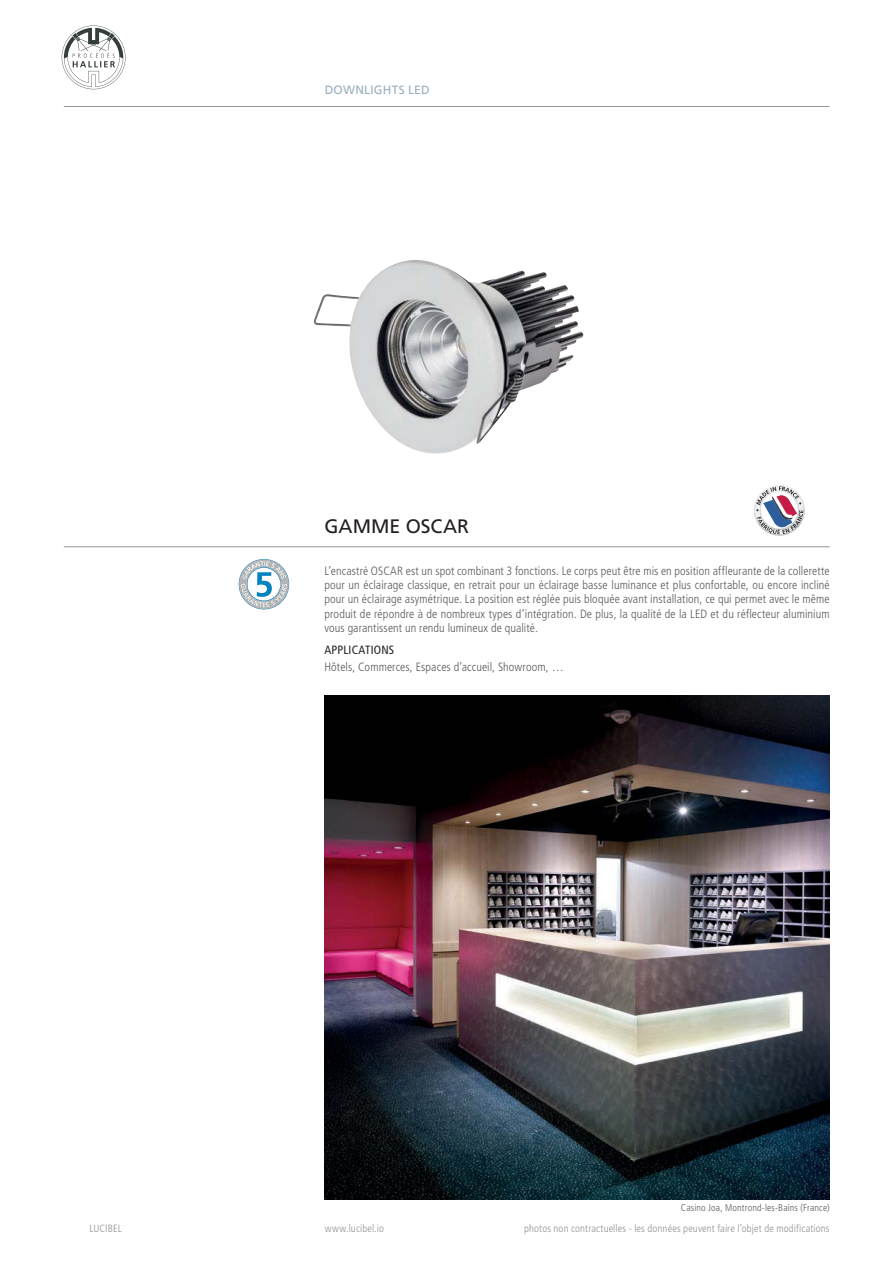
<style>
.page{position:relative;width:893px;height:1263px;background:#fff}
.page>*{position:absolute;margin:0;border:0;box-sizing:border-box;transform-origin:0 0}
.t1{font:19.5px "Frutiger LT";color:#231f20}
.t2{font:300 condensed 12px/14.4px "Frutiger LT";letter-spacing:.01em;color:#58595b;text-align:justify}
.t3{font:12px "Frutiger LT";letter-spacing:.015em;color:#98aeba}
.t4{font:condensed 12px "Frutiger LT";letter-spacing:.015em;color:#231f20}
.t5{font:300 condensed 10.5px "Frutiger LT";letter-spacing:.015em;color:#8f9194}
.t6{font:300 condensed 9.75px "Frutiger LT";letter-spacing:.015em;color:#58595b}
</style>
<div class="page">
<hr style="left:64px;top:106px;width:765px;height:1px;background:#939598">
<svg style="left:62px;top:26px;width:63px;height:63px"></svg>
<img style="left:325px;top:696px;width:504px;height:503px">
<img style="left:313px;top:260px;width:270px;height:194px">
<hr style="left:64px;top:546px;width:765px;height:1px;background:#939598">
<svg style="left:238px;top:559px;width:51px;height:50px"></svg>
<svg style="left:754px;top:485px;width:51px;height:51px"></svg>
<p class="t3" style="left:325px;top:86px;width:106px">DOWNLIGHTS LED</p>
<h1 class="t1" style="left:324px;top:519px;width:146px">GAMME OSCAR</h1>
<p class="t2" style="left:324px;top:564px;width:507px">L’encastré OSCAR est un spot combinant 3 fonctions. Le corps peut être mis en position affleurante de la collerette pour un éclairage classique, en retrait pour un éclairage basse luminance et plus confortable, ou encore incliné pour un éclairage asymétrique. La position est réglée puis bloquée avant installation, ce qui permet avec le même produit de répondre à de nombreux types d’intégration. De plus, la qualité de la LED et du réflecteur aluminium vous garantissent un rendu lumineux de qualité.</p>
<p class="t4" style="left:324px;top:642px;width:71px">APPLICATIONS</p>
<p class="t2" style="left:324px;top:660px;width:241px">Hôtels, Commerces, Espaces d’accueil, Showroom, …</p>
<p class="t5" style="left:89px;top:1223px;width:34px">LUCIBEL</p>
<p class="t6" style="left:681px;top:1203px;width:150px">Casino Joa, Montrond-les-Bains (France)</p>
<p class="t5" style="left:325px;top:1223px;width:61px">www.lucibel.io</p>
<p class="t5" style="left:524px;top:1223px;width:307px">photos non contractuelles - les données peuvent faire l’objet de modifications</p>
</div>
